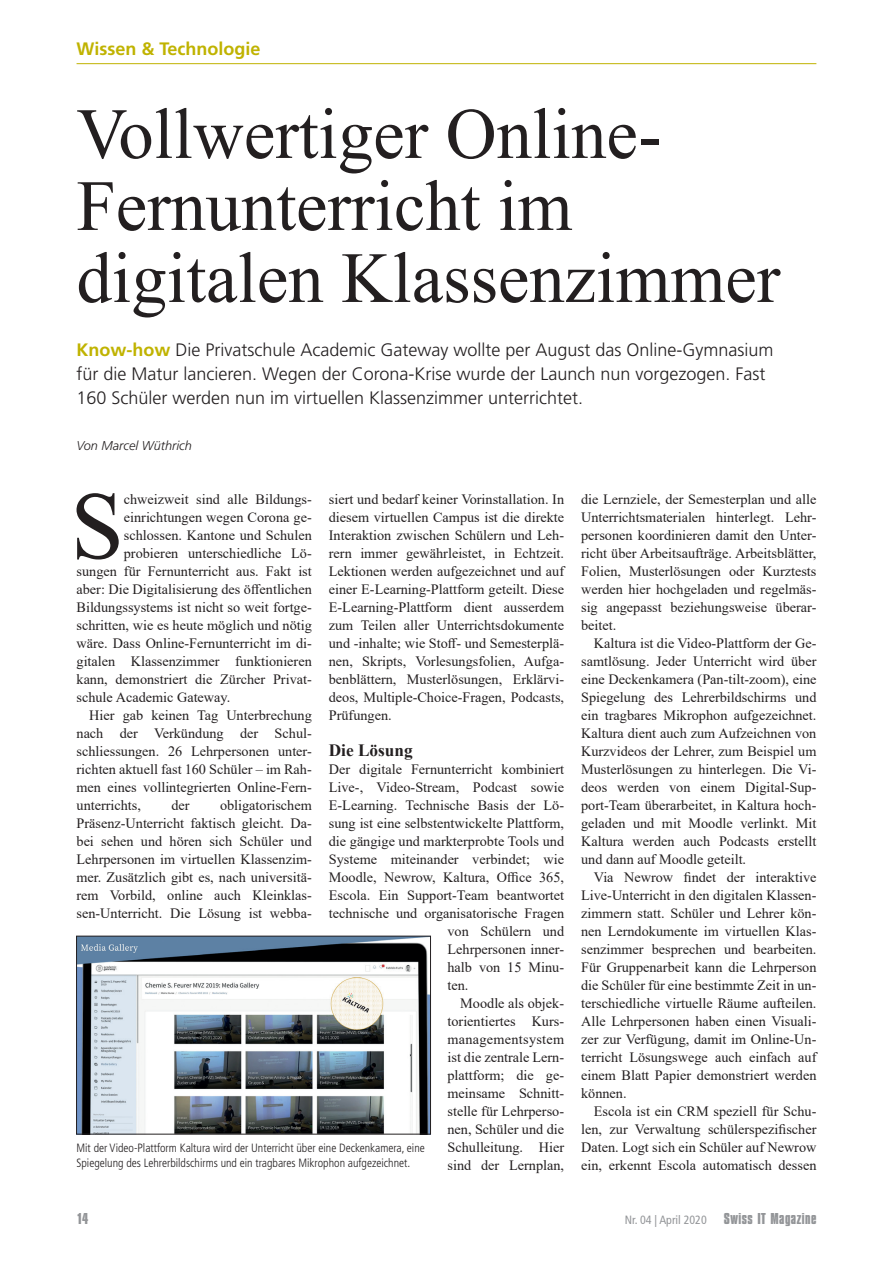
<style>
.page{position:relative;width:893px;height:1263px;background:#fff}
.page>*{position:absolute;margin:0;border:0;box-sizing:border-box;transform-origin:0 0}
.t1{font:95.85px "Times New Roman";color:#231f20}
.t2{font:72px/72px "Times New Roman";color:#231f20}
.t3{font:300 18px/24px "Frutiger LT Std";color:#231f20}
.t4{font:700 18px "Frutiger LT Std";color:#c0b301}
.t5{font:700 17.25px "Times New Roman";color:#231f20}
.t6{font:700 16.5px "Compacta LT";color:#939598}
.t7{font:14.25px/18px "Times New Roman";color:#231f20;text-align:justify}
.t8{font:14.25px "Times New Roman";letter-spacing:.02em;color:#231f20}
.t9{font:italic 300 12.75px "Frutiger LT Std";color:#231f20}
.t10{font:300 condensed 12px/15px "Frutiger LT Std";color:#231f20}
.t11{font:condensed 12px "Frutiger LT Std";color:#939598}
.s1{font-weight:700;color:#c0b301}
.s2{font-family:"Compacta LT";font-weight:700;font-stretch:normal;font-size:16.5px}
</style>
<div class="page">
<hr style="left:77px;top:63px;width:739px;height:1px;background:#c0b301">
<img style="left:78px;top:938px;width:351px;height:194px">
<div style="left:76px;top:936px;width:355px;height:198px;border:1px solid #231f20"></div>
<p class="t4" style="left:77px;top:38px;width:186px">Wissen &amp; Technologie</p>
<h2 class="t2" style="left:77px;top:96px;width:705px">Vollwertiger Online-<br>Fernunterricht im digitalen Klassenzimmer</h2>
<p class="t3" style="left:77px;top:338px;width:699px"><span class="s1">Know-how</span> Die Privatschule Academic Gateway wollte per August das Online-Gymnasium für die Matur lancieren. Wegen der Corona-Krise wurde der Launch nun vorgezogen. Fast<br>160 Schüler werden nun im virtuellen Klassenzimmer unterrichtet.</p>
<p class="t9" style="left:77px;top:438px;width:117px">Von Marcel Wüthrich</p>
<h1 class="t1" style="left:71px;top:458px;width:55px">S</h1>
<p class="t7" style="left:124px;top:490px;width:189px">chweizweit sind alle Bildungs-</p>
<p class="t7" style="left:329px;top:490px;width:237px">siert und bedarf keiner Vorinstallation. In diesem virtuellen Campus ist die direkte Interaktion zwischen Schülern und Leh&shy;rern immer gewährleistet, in Echtzeit.<br>Lektionen werden aufgezeichnet und auf einer E-Learning-Plattform geteilt. Diese E-Learning-Plattform dient ausserdem zum Teilen aller Unterrichtsdokumente und -inhalte; wie Stoff- und Semesterplä&shy;nen, Skripts, Vorlesungsfolien, Aufga&shy;benblättern, Musterlösungen, Erklärvi&shy;deos, Multiple-Choice-Fragen, Podcasts, Prüfungen.</p>
<p class="t5" style="left:329px;top:738px;width:85px">Die Lösung</p>
<p class="t7" style="left:329px;top:760px;width:237px">Der digitale Fernunterricht kombiniert</p>
<p class="t7" style="left:329px;top:778px;width:237px">Live-, Video-Stream, Podcast sowie</p>
<p class="t7" style="left:329px;top:796px;width:237px">E-Learning. Technische Basis der Lö-</p>
<p class="t7" style="left:329px;top:814px;width:237px">sung ist eine selbstentwickelte Plattform,</p>
<p class="t7" style="left:329px;top:832px;width:237px">die gängige und markterprobte Tools und</p>
<p class="t7" style="left:329px;top:850px;width:237px">Systeme miteinander verbindet; wie</p>
<p class="t7" style="left:329px;top:868px;width:237px">Moodle, Newrow, Kaltura, Office 365,</p>
<p class="t7" style="left:329px;top:886px;width:237px">Escola. Ein Support-Team beantwortet</p>
<p class="t7" style="left:329px;top:904px;width:237px">technische und organisatorische Fragen</p>
<p class="t7" style="left:447px;top:922px;width:118px">von Schülern und</p>
<p class="t7" style="left:447px;top:940px;width:118px">Lehrpersonen inner-</p>
<p class="t7" style="left:447px;top:958px;width:118px">halb von 15 Minu-</p>
<p class="t7" style="left:447px;top:976px;width:22px">ten.</p>
<p class="t7" style="left:460px;top:994px;width:105px">Moodle als objek-</p>
<p class="t7" style="left:447px;top:1012px;width:118px">torientiertes Kurs-</p>
<p class="t8" style="left:447px;top:1029px;width:118px">managementsystem</p>
<p class="t7" style="left:447px;top:1048px;width:118px">ist die zentrale Lern-</p>
<p class="t7" style="left:447px;top:1066px;width:118px">plattform; die ge-</p>
<p class="t7" style="left:447px;top:1084px;width:118px">meinsame Schnitt-</p>
<p class="t7" style="left:447px;top:1102px;width:118px">stelle für Lehrperso-</p>
<p class="t7" style="left:447px;top:1120px;width:118px">nen, Schüler und die</p>
<p class="t7" style="left:447px;top:1138px;width:118px">Schulleitung. Hier</p>
<p class="t7" style="left:447px;top:1156px;width:118px">sind der Lernplan,</p>
<p class="t7" style="left:124px;top:508px;width:189px">einrichtungen wegen Corona ge-</p>
<p class="t7" style="left:124px;top:526px;width:189px">schlossen. Kantone und Schulen</p>
<p class="t7" style="left:124px;top:544px;width:189px">probieren unterschiedliche Lö-</p>
<p class="t7" style="left:77px;top:562px;width:237px">sungen für Fernunterricht aus. Fakt ist</p>
<p class="t7" style="left:77px;top:580px;width:237px">aber: Die Digitalisierung des öffentlichen</p>
<p class="t7" style="left:77px;top:598px;width:237px">Bildungssystems ist nicht so weit fortge-</p>
<p class="t7" style="left:77px;top:616px;width:237px">schritten, wie es heute möglich und nötig</p>
<p class="t7" style="left:77px;top:634px;width:237px">wäre. Dass Online-Fernunterricht im di-</p>
<p class="t7" style="left:77px;top:652px;width:237px">gitalen Klassenzimmer funktionieren</p>
<p class="t7" style="left:77px;top:670px;width:237px">kann, demonstriert die Zürcher Privat-</p>
<p class="t7" style="left:77px;top:688px;width:155px">schule Academic Gateway.</p>
<p class="t7" style="left:89px;top:706px;width:224px">Hier gab keinen Tag Unterbrechung</p>
<p class="t7" style="left:77px;top:724px;width:237px">nach der Verkündung der Schul-</p>
<p class="t7" style="left:77px;top:742px;width:237px">schliessungen. 26 Lehrpersonen unter-</p>
<p class="t7" style="left:77px;top:760px;width:237px">richten aktuell fast 160 Schüler – im Rah-</p>
<p class="t7" style="left:77px;top:778px;width:237px">men eines vollintegrierten Online-Fern-</p>
<p class="t7" style="left:77px;top:796px;width:66px">unterrichts,</p>
<p class="t7" style="left:171px;top:796px;width:20px">der</p>
<p class="t7" style="left:77px;top:796px;width:237px;text-indent:143px">obligatorischem Präsenz-Unterricht faktisch gleicht. Da&shy;bei sehen und hören sich Schüler und Lehrpersonen im virtuellen Klassenzim&shy;mer. Zusätzlich gibt es, nach universitä&shy;rem Vorbild, online auch Kleinklas&shy;sen-Unterricht. Die Lösung ist webba-</p>
<p class="t10" style="left:77px;top:1140px;width:350px">Mit der Video-Plattform Kaltura wird der Unterricht über eine Deckenkamera, eine<br>Spiegelung des Lehrerbildschirms und ein tragbares Mikrophon aufgezeichnet.</p>
<p class="t7" style="left:581px;top:490px;width:237px">die Lernziele, der Semesterplan und alle Unterrichtsmaterialen hinterlegt. Lehr&shy;personen koordinieren damit den Unter&shy;richt über Arbeitsaufträge. Arbeitsblätter, Folien, Musterlösungen oder Kurztests werden hier hochgeladen und regelmäs&shy;sig angepasst beziehungsweise überar&shy;beitet.</p>
<p class="t7" style="left:581px;top:634px;width:237px;text-indent:13px">Kaltura ist die Video-Plattform der Ge&shy;samtlösung. Jeder Unterricht wird über eine Deckenkamera (Pan-tilt-zoom), eine Spiegelung des Lehrerbildschirms und ein tragbares Mikrophon aufgezeichnet.<br>Kaltura dient auch zum Aufzeichnen von Kurzvideos der Lehrer, zum Beispiel um Musterlösungen zu hinterlegen. Die Vi&shy;deos werden von einem Digital-Sup&shy;port-Team überarbeitet, in Kaltura hoch&shy;geladen und mit Moodle verlinkt. Mit Kaltura werden auch Podcasts erstellt und dann auf Moodle geteilt.</p>
<p class="t7" style="left:581px;top:868px;width:237px;text-indent:13px">Via Newrow findet der interaktive Live-Unterricht in den digitalen Klassen&shy;zimmern statt. Schüler und Lehrer kön&shy;nen Lerndokumente im virtuellen Klas&shy;senzimmer besprechen und bearbeiten.<br>Für Gruppenarbeit kann die Lehrperson die Schüler für eine bestimmte Zeit in un&shy;terschiedliche virtuelle Räume aufteilen.<br>Alle Lehrpersonen haben einen Visuali&shy;zer zur Verfügung, damit im Online-Un&shy;terricht Lösungswege auch einfach auf einem Blatt Papier demonstriert werden können.</p>
<p class="t7" style="left:581px;top:1102px;width:237px;text-indent:13px">Escola ist ein CRM speziell für Schu&shy;len, zur Verwaltung schülerspezifischer Daten. Logt sich ein Schüler auf Newrow ein, erkennt Escola automatisch dessen</p>
<p class="t6" style="left:77px;top:1210px;width:13px">14</p>
<p class="t11" style="left:625px;top:1213px;width:193px">Nr. 04 | April 2020 <span class="s2">Swiss IT Magazine</span></p>
</div>
